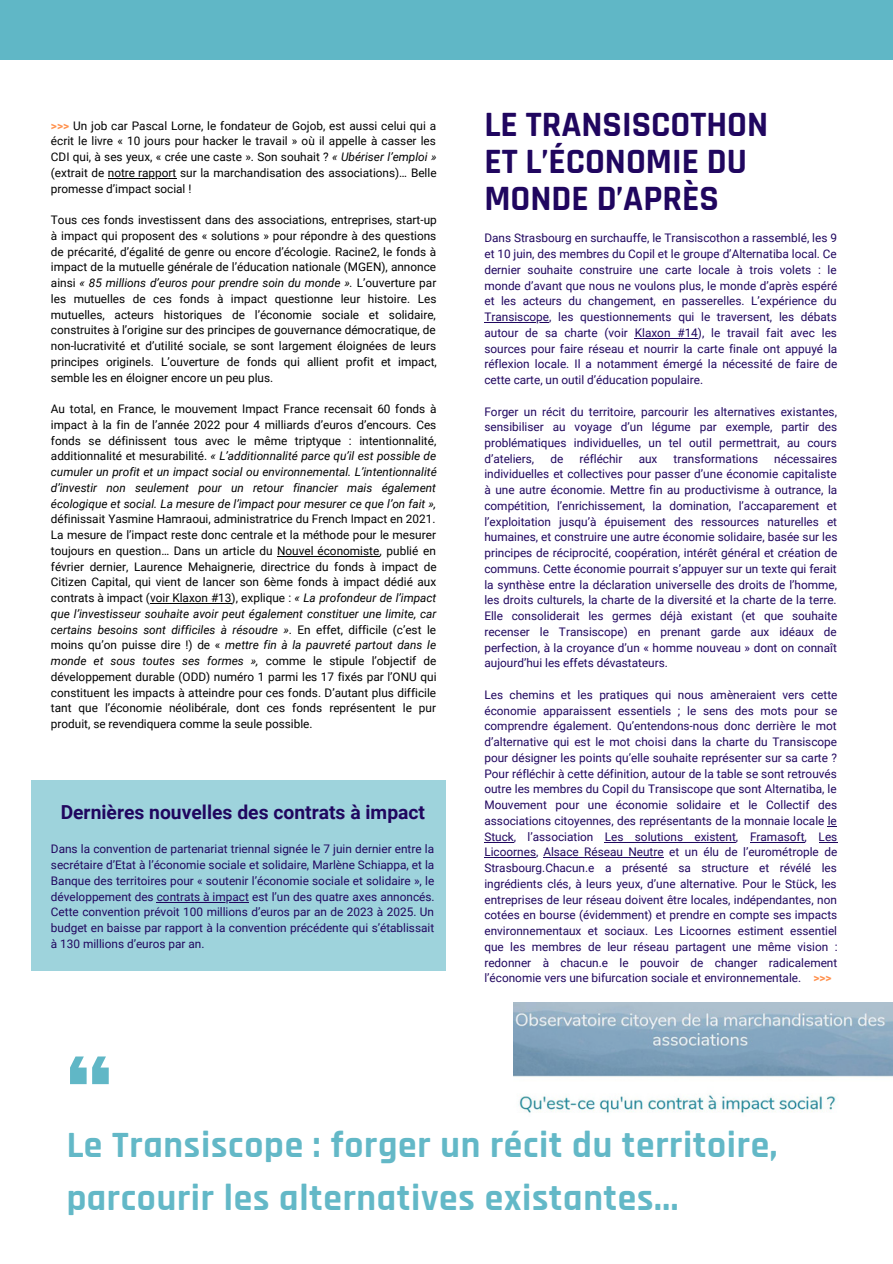
<style>
.page{position:relative;width:893px;height:1264px;background:#fff}
.page>*{position:absolute;margin:0;border:0;box-sizing:border-box;transform-origin:0 0}
.t1{font:700 37.5px/52.8px "Rajdhani";letter-spacing:.02em;color:#60b7c6}
.t2{font:700 36px/37px "Rajdhani";color:#20065f}
.t3{font:700 19.35px "Roboto";color:#20065f}
.t4{font:11.85px/15.8px "Roboto";color:#20065f;text-align:justify}
.t5{font:11.85px/15.8px "Roboto";color:#000;text-align:justify}
.s1{font-weight:700;color:#ff914d}
.s2{font-style:italic}
</style>
<div class="page">
<div style="left:0;top:0;width:892px;height:60px;background:#60b7c6"></div>
<svg style="left:70px;top:1056px;width:39px;height:28px"></svg>
<img style="left:513px;top:1002px;width:379px;height:111px">
<div style="left:32px;top:780px;width:414px;height:190px;background:#9ed3dc"></div>
<hr style="left:484px;top:322px;width:65px;height:1px;background:#20065f">
<hr style="left:634px;top:338px;width:64px;height:1px;background:#20065f">
<hr style="left:484px;top:841px;width:30px;height:1px;background:#20065f">
<hr style="left:604px;top:841px;width:132px;height:1px;background:#20065f">
<hr style="left:750px;top:841px;width:54px;height:1px;background:#20065f">
<hr style="left:484px;top:857px;width:52px;height:1px;background:#20065f">
<hr style="left:543px;top:857px;width:120px;height:1px;background:#20065f">
<hr style="left:108px;top:178px;width:68px;height:1px;background:#000">
<hr style="left:277px;top:556px;width:102px;height:1px;background:#000">
<hr style="left:150px;top:603px;width:81px;height:1px;background:#000">
<hr style="left:157px;top:901px;width:92px;height:1px;background:#20065f">
<p class="t5" style="left:51px;top:118px;width:387px"><span class="s1">&gt;&gt;&gt;</span> Un job car Pascal Lorne, le fondateur de Gojob, est aussi celui qui a écrit le livre « 10 jours pour hacker le travail » où il appelle à casser les CDI qui, à ses yeux, « crée une caste ». Son souhait ? <span class="s2">« Ubériser l’emploi » </span>(extrait de notre rapport sur la marchandisation des associations)… Belle promesse d’impact social !</p>
<p class="t5" style="left:51px;top:212px;width:387px">Tous ces fonds investissent dans des associations, entreprises, start-up à impact qui proposent des « solutions » pour répondre à des questions de précarité, d’égalité de genre ou encore d’écologie. Racine2, le fonds à impact de la mutuelle générale de l’éducation nationale (MGEN), annonce ainsi <span class="s2">« 85 millions d’euros pour prendre soin du monde ».</span> L’ouverture par les mutuelles de ces fonds à impact questionne leur histoire. Les mutuelles, acteurs historiques de l’économie sociale et solidaire, construites à l’origine sur des principes de gouvernance démocratique, de non-lucrativité et d’utilité sociale, se sont largement éloignées de leurs principes originels. L’ouverture de fonds qui allient profit et impact, semble les en éloigner encore un peu plus.</p>
<p class="t5" style="left:51px;top:401px;width:387px">Au total, en France, le mouvement Impact France recensait 60 fonds à impact à la fin de l’année 2022 pour 4 milliards d’euros d’encours. Ces fonds se définissent tous avec le même triptyque : intentionnalité, additionnalité et mesurabilité. <span class="s2">« L’additionnalité parce qu’il est possible de cumuler un profit et un impact social ou environnemental. L’intentionnalité d’investir non seulement pour un retour financier mais également écologique et social. La mesure de l’impact pour mesurer ce que l’on fait », </span>définissait Yasmine Hamraoui, administratrice du French Impact en 2021.<br>La mesure de l’impact reste donc centrale et la méthode pour le mesurer toujours en question… Dans un article du Nouvel économiste, publié en février dernier, Laurence Mehaignerie, directrice du fonds à impact de Citizen Capital, qui vient de lancer son 6ème fonds à impact dédié aux contrats à impact (voir Klaxon #13), explique : <span class="s2">« La profondeur de l’impact que l’investisseur souhaite avoir peut également constituer une limite, car certains besoins sont difficiles à résoudre »</span>. En effet, difficile (c’est le moins qu’on puisse dire !) de « <span class="s2">mettre fin à la pauvreté partout dans le monde et sous toutes ses formes »,</span> comme le stipule l’objectif de développement durable (ODD) numéro 1 parmi les 17 fixés par l’ONU qui constituent les impacts à atteindre pour ces fonds. D’autant plus difficile tant que l’économie néolibérale, dont ces fonds représentent le pur produit, se revendiquera comme la seule possible.</p>
<p class="t3" style="left:61px;top:801px;width:366px">Dernières nouvelles des contrats à impact</p>
<p class="t4" style="left:51px;top:841px;width:385px">Dans la convention de partenariat triennal signée le 7 juin dernier entre la secrétaire d’Etat à l’économie sociale et solidaire, Marlène Schiappa, et la Banque des territoires pour « soutenir l’économie sociale et solidaire », le développement des contrats à impact est l’un des quatre axes annoncés.<br>Cette convention prévoit 100 millions d’euros par an de 2023 à 2025. Un budget en baisse par rapport à la convention précédente qui s’établissait à 130 millions d’euros par an.</p>
<p class="t2" style="left:484px;top:107px;width:285px">LE TRANSISCOTHON</p>
<p class="t2" style="left:484px;top:144px;width:264px">ET L’ÉCONOMIE DU<br>MONDE D’APRÈS</p>
<p class="t4" style="left:484px;top:230px;width:354px">Dans Strasbourg en surchauffe, le Transiscothon a rassemblé, les 9 et 10 juin, des membres du Copil et le groupe d’Alternatiba local. Ce dernier souhaite construire une carte locale à trois volets : le monde d’avant que nous ne voulons plus, le monde d’après espéré et les acteurs du changement, en passerelles. L’expérience du Transiscope, les questionnements qui le traversent, les débats autour de sa charte (voir Klaxon #14), le travail fait avec les sources pour faire réseau et nourrir la carte finale ont appuyé la réflexion locale. Il a notamment émergé la nécessité de faire de cette carte, un outil d’éducation populaire.</p>
<p class="t4" style="left:484px;top:403px;width:354px">Forger un récit du territoire, parcourir les alternatives existantes, sensibiliser au voyage d’un légume par exemple, partir des problématiques individuelles, un tel outil permettrait, au cours d’ateliers,</p>
<p class="t4" style="left:550px;top:451px;width:14px">de</p>
<p class="t4" style="left:579px;top:451px;width:44px">réfléchir</p>
<p class="t4" style="left:638px;top:451px;width:20px">aux</p>
<p class="t4" style="left:673px;top:451px;width:86px">transformations</p>
<p class="t4" style="left:484px;top:451px;width:354px;text-indent:290px">nécessaires individuelles et collectives pour passer d’une économie capitaliste à une autre économie. Mettre fin au productivisme à outrance, la compétition, l’enrichissement, la domination, l’accaparement et l’exploitation jusqu’à épuisement des ressources naturelles et humaines, et construire une autre économie solidaire, basée sur les principes de réciprocité, coopération, intérêt général et création de communs. Cette économie pourrait s’appuyer sur un texte qui ferait la synthèse entre la déclaration universelle des droits de l’homme, les droits culturels, la charte de la diversité et la charte de la terre.<br>Elle consoliderait les germes déjà existant (et que souhaite recenser le Transiscope) en prenant garde aux idéaux de perfection, à la croyance d’un « homme nouveau » dont on connaît aujourd’hui les effets dévastateurs.</p>
<p class="t4" style="left:484px;top:687px;width:354px">Les chemins et les pratiques qui nous amèneraient vers cette économie apparaissent essentiels ; le sens des mots pour se comprendre également. Qu’entendons-nous donc derrière le mot d’alternative qui est le mot choisi dans la charte du Transiscope pour désigner les points qu’elle souhaite représenter sur sa carte ?<br>Pour réfléchir à cette définition, autour de la table se sont retrouvés outre les membres du Copil du Transiscope que sont Alternatiba, le Mouvement pour une économie solidaire et le Collectif des associations citoyennes, des représentants de la monnaie locale le Stuck, l’association Les solutions existent, Framasoft, Les Licoornes, Alsace Réseau Neutre et un élu de l’eurométrople de Strasbourg.Chacun.e a présenté sa structure et révélé les ingrédients clés, à leurs yeux, d’une alternative. Pour le Stück, les entreprises de leur réseau doivent être locales, indépendantes, non cotées en bourse (évidemment) et prendre en compte ses impacts environnementaux et sociaux. Les Licoornes estiment essentiel que les membres de leur réseau partagent une même vision : redonner à chacun.e le pouvoir de changer radicalement l’économie vers une bifurcation sociale et environnementale. <span class="s1">&gt;&gt;&gt;</span></p>
<h1 class="t1" style="left:66px;top:1119px;width:712px">Le Transiscope : forger un récit du territoire, parcourir les alternatives existantes...</h1>
</div>
